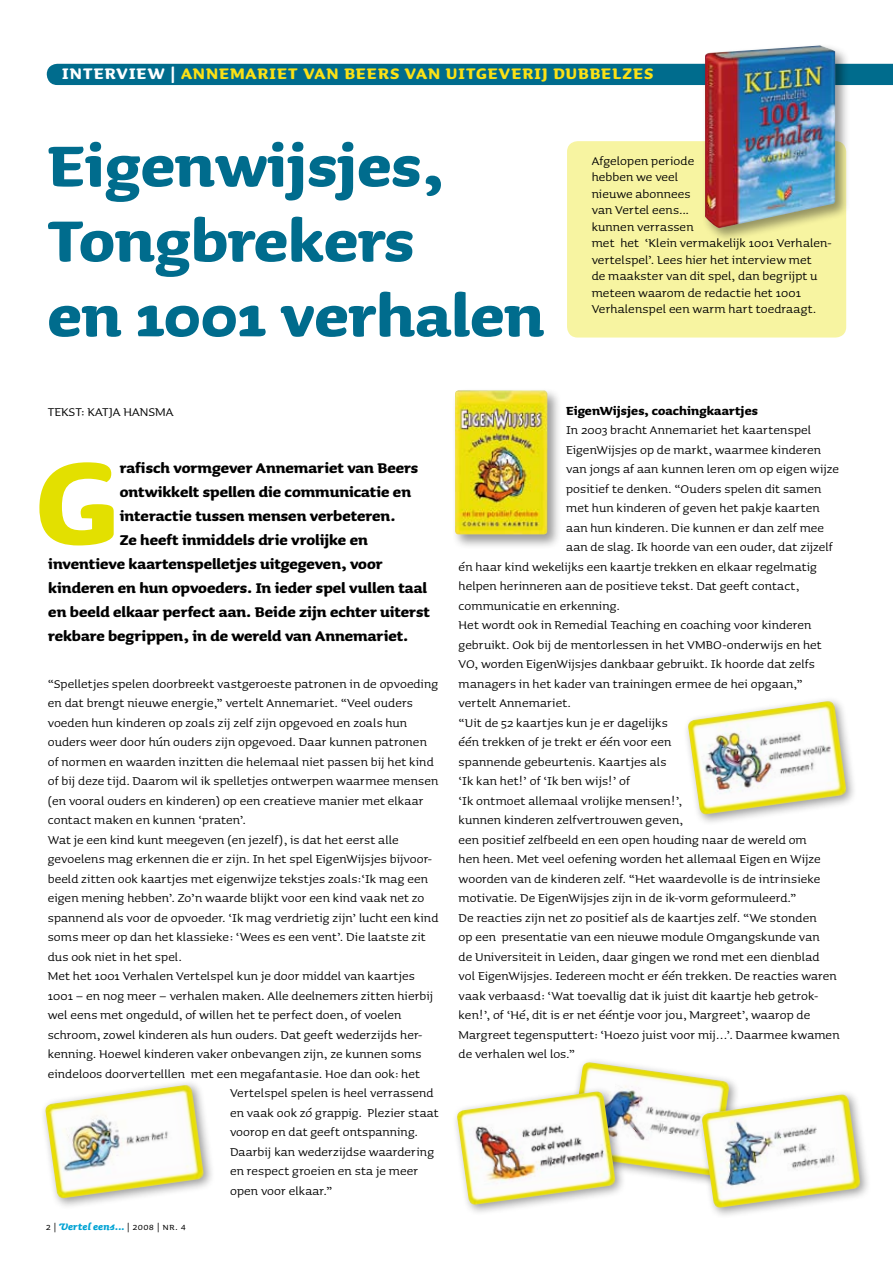
<style>
.page{position:relative;width:893px;height:1263px;background:#fff}
.page>*{position:absolute;margin:0;border:0;box-sizing:border-box;transform-origin:0 0}
.t1{font:700 150px "Sauna";color:#e3e000}
.t2{font:700 73.5px/75px "Sauna";color:#006c8d}
.t3{font:700 19.5px "Sauna";letter-spacing:.055em;color:#fbe115}
.t4{font:700 18px "Sauna";letter-spacing:-.005em;color:#000}
.t5{font:15px/16.5px "Sauna";letter-spacing:.005em;color:#000}
.t6{font:700 15px "Sauna";letter-spacing:-.005em;color:#000}
.t7{font:12px "Sauna Bold Italic Swash";letter-spacing:.015em;color:#00a3d4}
.s1{color:#fff}
.s2{font-family:"Sauna Small Caps";color:#000}
</style>
<div class="page">
<div style="left:47px;top:64px;width:846px;height:21px;background:#006c8d"></div>
<div style="left:567px;top:141px;width:279px;height:197px;background:#f7f4a1;border-radius:11px"></div>
<div style="left:565px;top:1056px;width:175px;height:131px;background:#000;opacity:.4"></div>
<img style="left:570px;top:1062px;width:160px;height:114px">
<div style="left:451px;top:1085px;width:175px;height:131px;background:#000;opacity:.4"></div>
<img style="left:456px;top:1091px;width:160px;height:114px">
<div style="left:682px;top:695px;width:175px;height:130px;background:#000;opacity:.4"></div>
<img style="left:687px;top:701px;width:160px;height:114px">
<div style="left:701px;top:42px;width:149px;height:200px;background:#000;opacity:.4"></div>
<img style="left:705px;top:45px;width:130px;height:183px">
<div style="left:451px;top:387px;width:111px;height:162px;background:#000;opacity:.4"></div>
<img style="left:455px;top:390px;width:92px;height:144px">
<div style="left:696px;top:1088px;width:175px;height:131px;background:#000;opacity:.4"></div>
<img style="left:701px;top:1094px;width:160px;height:114px">
<div style="left:39px;top:1079px;width:176px;height:130px;background:#000;opacity:.4"></div>
<img style="left:45px;top:1085px;width:159px;height:114px">
<h3 class="t3" style="left:62px;top:63px;width:592px"><span class="s1">Interview |</span> annemariet van beers van uitgeverij dubbelzes</h3>
<h2 class="t2" style="left:48px;top:128px;width:498px">Eigenwijsjes,<br>Tongbrekers<br>en 1001 verhalen</h2>
<p class="t5" style="left:592px;top:152px;width:242px">Afgelopen periode<br>hebben we veel<br>nieuwe abonnees<br>van Vertel eens...<br>kunnen verrassen<br>met het ‘Klein vermakelijk 1001 Verhalen&shy;vertelspel’. Lees hier het interview met<br>de maakster van dit spel, dan begrijpt u meteen waarom de redactie het 1001<br>Verhalenspel een warm hart toedraagt.</p>
<p class="t5" style="left:48px;top:404px;width:127px">TEKST: KATJA HANSMA</p>
<p class="t4" style="left:120px;top:458px;width:300px">rafisch vormgever Annemariet van Beers</p>
<p class="t4" style="left:120px;top:482px;width:293px">ontwikkelt spellen die communicatie en</p>
<p class="t4" style="left:120px;top:506px;width:277px">interactie tussen mensen verbeteren.</p>
<p class="t4" style="left:120px;top:530px;width:250px">Ze heeft inmiddels drie vrolijke en</p>
<p class="t4" style="left:48px;top:554px;width:336px">inventieve kaartenspelletjes uitgegeven, voor</p>
<p class="t4" style="left:48px;top:578px;width:380px">kinderen en hun opvoeders. In ieder spel vullen taal</p>
<p class="t4" style="left:48px;top:602px;width:383px">en beeld elkaar perfect aan. Beide zijn echter uiterst</p>
<p class="t4" style="left:48px;top:626px;width:362px">rekbare begrippen, in de wereld van Annemariet.</p>
<h1 class="t1" style="left:36px;top:423px;width:76px">G</h1>
<p class="t5" style="left:48px;top:675px;width:392px">“Spelletjes spelen doorbreekt vastgeroeste patronen in de opvoeding</p>
<p class="t5" style="left:48px;top:695px;width:367px">en dat brengt nieuwe energie,” vertelt Annemariet. “Veel ouders</p>
<p class="t5" style="left:48px;top:714px;width:361px">voeden hun kinderen op zoals zij zelf zijn opgevoed en zoals hun</p>
<p class="t5" style="left:48px;top:734px;width:381px">ouders weer door hún ouders zijn opgevoed. Daar kunnen patronen</p>
<p class="t5" style="left:48px;top:753px;width:387px">of normen en waarden inzitten die helemaal niet passen bij het kind</p>
<p class="t5" style="left:48px;top:773px;width:392px">of bij deze tijd. Daarom wil ik spelletjes ontwerpen waarmee mensen</p>
<p class="t5" style="left:48px;top:792px;width:377px">(en vooral ouders en kinderen) op een creatieve manier met elkaar</p>
<p class="t5" style="left:48px;top:812px;width:200px">contact maken en kunnen ‘praten’.</p>
<p class="t5" style="left:48px;top:831px;width:352px">Wat je een kind kunt meegeven (en jezelf), is dat het eerst alle</p>
<p class="t5" style="left:48px;top:851px;width:386px">gevoelens mag erkennen die er zijn. In het spel EigenWijsjes bijvoor-</p>
<p class="t5" style="left:48px;top:870px;width:382px">beeld zitten ook kaartjes met eigenwijze tekstjes zoals:‘Ik mag een</p>
<p class="t5" style="left:48px;top:890px;width:378px">eigen mening hebben’. Zo’n waarde blijkt voor een kind vaak net zo</p>
<p class="t5" style="left:48px;top:909px;width:392px">spannend als voor de opvoeder. ‘Ik mag verdrietig zijn’ lucht een kind</p>
<p class="t5" style="left:48px;top:929px;width:380px">soms meer op dan het klassieke: ‘Wees es een vent’. Die laatste zit</p>
<p class="t5" style="left:48px;top:948px;width:135px">dus ook niet in het spel.</p>
<p class="t5" style="left:48px;top:968px;width:368px">Met het 1001 Verhalen Vertelspel kun je door middel van kaartjes</p>
<p class="t5" style="left:48px;top:987px;width:387px">1001 – en nog meer – verhalen maken. Alle deelnemers zitten hierbij</p>
<p class="t5" style="left:48px;top:1007px;width:355px">wel eens met ongeduld, of willen het te perfect doen, of voelen</p>
<p class="t5" style="left:48px;top:1026px;width:376px">schroom, zowel kinderen als hun ouders. Dat geeft wederzijds her-</p>
<p class="t5" style="left:48px;top:1046px;width:375px">kenning. Hoewel kinderen vaker onbevangen zijn, ze kunnen soms</p>
<p class="t5" style="left:48px;top:1065px;width:374px">eindeloos doorvertelllen met een megafantasie. Hoe dan ook: het</p>
<p class="t5" style="left:230px;top:1085px;width:205px">Vertelspel spelen is heel verrassend</p>
<p class="t5" style="left:230px;top:1104px;width:210px">en vaak ook zó grappig. Plezier staat</p>
<p class="t5" style="left:230px;top:1124px;width:189px">voorop en dat geeft ontspanning.</p>
<p class="t5" style="left:230px;top:1143px;width:206px">Daarbij kan wederzijdse waardering</p>
<p class="t5" style="left:230px;top:1163px;width:190px">en respect groeien en sta je meer</p>
<p class="t5" style="left:230px;top:1182px;width:104px">open voor elkaar.”</p>
<p class="t7" style="left:46px;top:1220px;width:142px"><span class="s2">2 |</span> Vertel eens... <span class="s2">| 2008 | nr. 4</span></p>
<p class="t6" style="left:566px;top:403px;width:193px">EigenWijsjes, coachingkaartjes</p>
<p class="t5" style="left:566px;top:422px;width:247px">In 2003 bracht Annemariet het kaartenspel</p>
<p class="t5" style="left:566px;top:441px;width:256px">EigenWijsjes op de markt, waarmee kinderen</p>
<p class="t5" style="left:566px;top:461px;width:274px">van jongs af aan kunnen leren om op eigen wijze</p>
<p class="t5" style="left:566px;top:480px;width:257px">positief te denken. “Ouders spelen dit samen</p>
<p class="t5" style="left:566px;top:500px;width:255px">met hun kinderen of geven het pakje kaarten</p>
<p class="t5" style="left:566px;top:519px;width:259px">aan hun kinderen. Die kunnen er dan zelf mee</p>
<p class="t5" style="left:566px;top:539px;width:268px">aan de slag. Ik hoorde van een ouder, dat zijzelf</p>
<p class="t5" style="left:459px;top:558px;width:360px">én haar kind wekelijks een kaartje trekken en elkaar regelmatig</p>
<p class="t5" style="left:459px;top:578px;width:342px">helpen herinneren aan de positieve tekst. Dat geeft contact,</p>
<p class="t5" style="left:459px;top:597px;width:163px">communicatie en erkenning.</p>
<p class="t5" style="left:459px;top:617px;width:354px">Het wordt ook in Remedial Teaching en coaching voor kinderen</p>
<p class="t5" style="left:459px;top:636px;width:365px">gebruikt. Ook bij de mentorlessen in het VMBO-onderwijs en het</p>
<p class="t5" style="left:459px;top:656px;width:358px">VO, worden EigenWijsjes dankbaar gebruikt. Ik hoorde dat zelfs</p>
<p class="t5" style="left:459px;top:675px;width:346px">managers in het kader van trainingen ermee de hei opgaan,”</p>
<p class="t5" style="left:459px;top:695px;width:114px">vertelt Annemariet.</p>
<p class="t5" style="left:459px;top:714px;width:211px">“Uit de 52 kaartjes kun je er dagelijks</p>
<p class="t5" style="left:459px;top:734px;width:214px">één trekken of je trekt er één voor een</p>
<p class="t5" style="left:459px;top:753px;width:209px">spannende gebeurtenis. Kaartjes als</p>
<p class="t5" style="left:459px;top:773px;width:173px">‘Ik kan het!’ of ‘Ik ben wijs!’ of</p>
<p class="t5" style="left:459px;top:792px;width:225px">‘Ik ontmoet allemaal vrolijke mensen!’,</p>
<p class="t5" style="left:459px;top:812px;width:226px">kunnen kinderen zelfvertrouwen geven,</p>
<p class="t5" style="left:459px;top:831px;width:350px">een positief zelfbeeld en een open houding naar de wereld om</p>
<p class="t5" style="left:459px;top:851px;width:364px">hen heen. Met veel oefening worden het allemaal Eigen en Wijze</p>
<p class="t5" style="left:459px;top:870px;width:363px">woorden van de kinderen zelf. “Het waardevolle is de intrinsieke</p>
<p class="t5" style="left:459px;top:890px;width:339px">motivatie. De EigenWijsjes zijn in de ik-vorm geformuleerd.”</p>
<p class="t5" style="left:459px;top:909px;width:360px">De reacties zijn net zo positief als de kaartjes zelf. “We stonden</p>
<p class="t5" style="left:459px;top:929px;width:362px">op een presentatie van een nieuwe module Omgangskunde van</p>
<p class="t5" style="left:459px;top:948px;width:362px">de Universiteit in Leiden, daar gingen we rond met een dienblad</p>
<p class="t5" style="left:459px;top:968px;width:380px">vol EigenWijsjes. Iedereen mocht er één trekken. De reacties waren</p>
<p class="t5" style="left:459px;top:987px;width:361px">vaak verbaasd: ‘Wat toevallig dat ik juist dit kaartje heb getrok-</p>
<p class="t5" style="left:459px;top:1007px;width:353px">ken!’, of ‘Hé, dit is er net ééntje voor jou, Margreet’, waarop de</p>
<p class="t5" style="left:459px;top:1026px;width:382px">Margreet tegensputtert: ‘Hoezo juist voor mij…’. Daarmee kwamen</p>
<p class="t5" style="left:459px;top:1046px;width:118px">de verhalen wel los.”</p>
</div>
